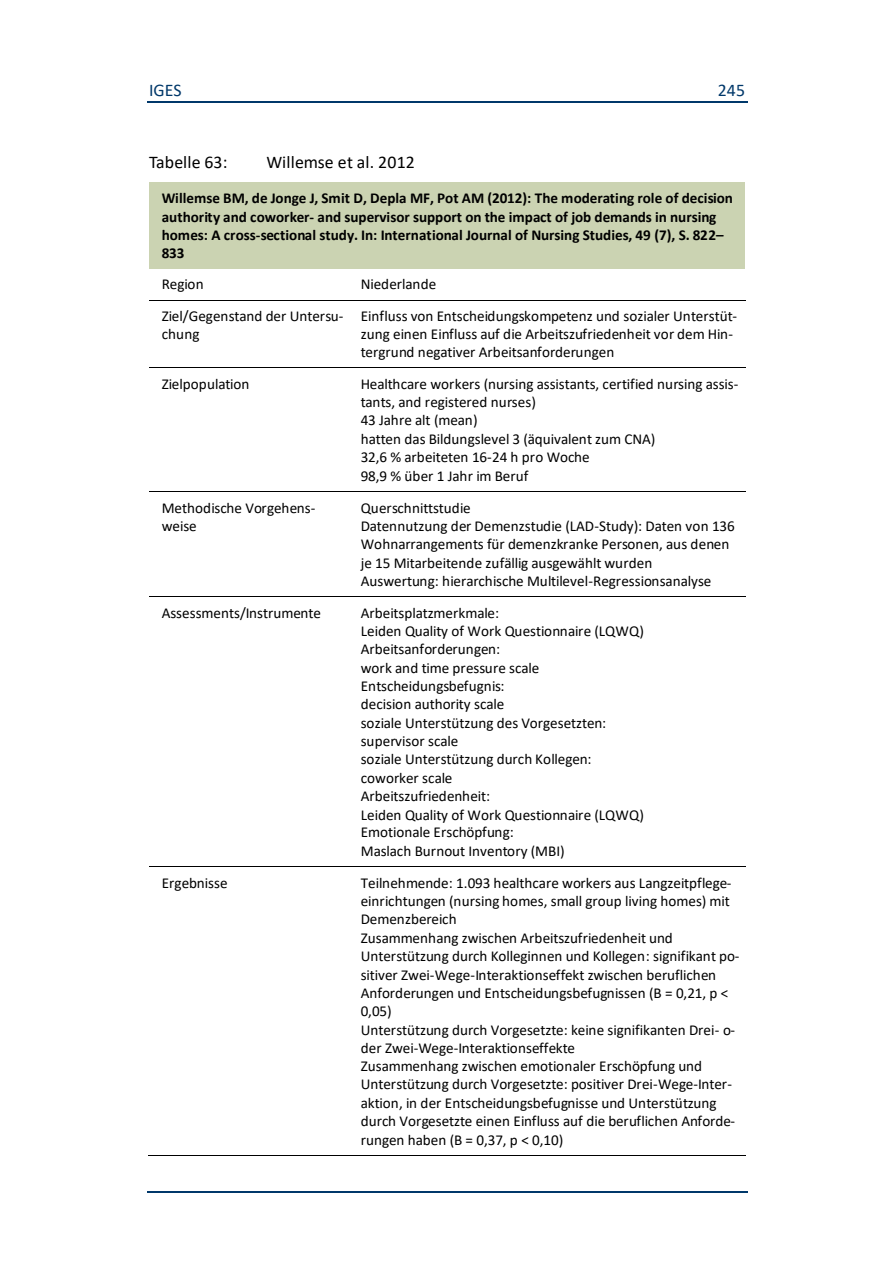
<style>
.page{position:relative;width:894px;height:1264px;background:#fff}
.page>*{position:absolute;margin:0;border:0;box-sizing:border-box;transform-origin:0 0}
.t1{font:17.85px "Fdngwv Calibri";letter-spacing:.005em;color:#000}
.t2{font:17.85px "Fdngwv Calibri";letter-spacing:.005em;color:#00386a}
.t3{font:15.15px/18.3px "Qxjlng Calibri";color:#000}
.t4{font:700 15.15px/18.3px "Jbdvbb Calibri";color:#000}
.s1{font-family:"Bdgnml Calibri"}
</style>
<div class="page">
<hr style="left:147px;top:102px;width:600px;height:1px;background:#00386a">
<hr style="left:147px;top:1191px;width:600px;height:1px;background:#00386a">
<div style="left:149px;top:183px;width:596px;height:86px;background:#cbd3b2"></div>
<hr style="left:149px;top:300px;width:199px;height:1px;background:#000">
<hr style="left:349px;top:300px;width:396px;height:1px;background:#000">
<hr style="left:149px;top:367px;width:199px;height:1px;background:#000">
<hr style="left:349px;top:367px;width:396px;height:1px;background:#000">
<hr style="left:149px;top:491px;width:199px;height:1px;background:#000">
<hr style="left:349px;top:491px;width:396px;height:1px;background:#000">
<hr style="left:149px;top:596px;width:199px;height:1px;background:#000">
<hr style="left:349px;top:596px;width:396px;height:1px;background:#000">
<hr style="left:149px;top:866px;width:199px;height:1px;background:#000">
<hr style="left:349px;top:866px;width:396px;height:1px;background:#000">
<hr style="left:148px;top:1154px;width:200px;height:1px;background:#000">
<hr style="left:347px;top:1154px;width:398px;height:1px;background:#000">
<p class="t2" style="left:149px;top:83px;width:34px">IGES</p>
<p class="t2" style="left:717px;top:83px;width:29px">245</p>
<p class="t1" style="left:149px;top:154px;width:80px">Tabelle 63:</p>
<p class="t1" style="left:266px;top:154px;width:150px">Willemse et al. 2012</p>
<p class="t4" style="left:162px;top:190px;width:572px">Willemse BM, de Jonge J, Smit D, Depla MF, Pot AM (2012): The moderating role of decision authority and coworker- and supervisor support on the impact of job demands in nursing homes: A cross-sectional study. In: International Journal of Nursing Studies, 49 (7), S. 822<span class="s1">– </span>833</p>
<p class="t3" style="left:162px;top:276px;width:43px">Region</p>
<p class="t3" style="left:360px;top:276px;width:77px">Niederlande</p>
<p class="t3" style="left:162px;top:307px;width:183px">Ziel/Gegenstand der Untersu&shy;chung</p>
<p class="t3" style="left:360px;top:307px;width:378px">Einfluss von Entscheidungskompetenz und sozialer Unterstüt&shy;zung einen Einfluss auf die Arbeitszufriedenheit vor dem Hin&shy;tergrund negativer Arbeitsanforderungen</p>
<p class="t3" style="left:162px;top:376px;width:89px">Zielpopulation</p>
<p class="t3" style="left:360px;top:376px;width:379px;line-height:17.9px">Healthcare workers (nursing assistants, certified nursing assis&shy;tants, and registered nurses)</p>
<p class="t3" style="left:360px;top:412px;width:118px">43 Jahre alt (mean)</p>
<p class="t3" style="left:360px;top:431px;width:296px">hatten das Bildungslevel 3 (äquivalent zum CNA)</p>
<p class="t3" style="left:360px;top:449px;width:230px">32,6 % arbeiteten 16-24 h pro Woche</p>
<p class="t3" style="left:360px;top:467px;width:169px">98,9 % über 1 Jahr im Beruf</p>
<p class="t3" style="left:162px;top:499px;width:155px">Methodische Vorgehens&shy;weise</p>
<p class="t3" style="left:360px;top:499px;width:112px">Querschnittstudie</p>
<p class="t3" style="left:360px;top:517px;width:375px">Datennutzung der Demenzstudie (LAD-Study): Daten von 136<br>Wohnarrangements für demenzkranke Personen, aus denen je 15 Mitarbeitende zufällig ausgewählt wurden</p>
<p class="t3" style="left:360px;top:573px;width:352px">Auswertung: hierarchische Multilevel-Regressionsanalyse</p>
<p class="t3" style="left:162px;top:605px;width:161px">Assessments/Instrumente</p>
<p class="t3" style="left:360px;top:605px;width:140px">Arbeitsplatzmerkmale:</p>
<p class="t3" style="left:360px;top:622px;width:284px">Leiden Quality of Work Questionnaire (LQWQ)</p>
<p class="t3" style="left:360px;top:641px;width:141px">Arbeitsanforderungen:</p>
<p class="t3" style="left:360px;top:659px;width:180px">work and time pressure scale</p>
<p class="t3" style="left:360px;top:677px;width:145px">Entscheidungsbefugnis:</p>
<p class="t3" style="left:360px;top:696px;width:145px">decision authority scale</p>
<p class="t3" style="left:360px;top:714px;width:247px">soziale Unterstützung des Vorgesetzten:</p>
<p class="t3" style="left:360px;top:733px;width:99px">supervisor scale</p>
<p class="t3" style="left:360px;top:751px;width:232px">soziale Unterstützung durch Kollegen:</p>
<p class="t3" style="left:360px;top:769px;width:93px">coworker scale</p>
<p class="t3" style="left:360px;top:788px;width:131px">Arbeitszufriedenheit:</p>
<p class="t3" style="left:360px;top:806px;width:284px">Leiden Quality of Work Questionnaire (LQWQ)</p>
<p class="t3" style="left:360px;top:824px;width:154px">Emotionale Erschöpfung:</p>
<p class="t3" style="left:360px;top:842px;width:205px">Maslach Burnout Inventory (MBI)</p>
<p class="t3" style="left:162px;top:874px;width:67px">Ergebnisse</p>
<p class="t3" style="left:360px;top:874px;width:372px;text-align:justify">Teilnehmende: 1.093 healthcare workers aus Langzeitpflege&shy;einrichtungen (nursing homes, small group living homes) mit Demenzbereich</p>
<p class="t3" style="left:360px;top:929px;width:313px">Zusammenhang zwischen Arbeitszufriedenheit und</p>
<p class="t3" style="left:360px;top:948px;width:380px">Unterstützung durch Kolleginnen und Kollegen: signifikant po&shy;sitiver Zwei-Wege-Interaktionseffekt zwischen beruflichen Anforderungen und Entscheidungsbefugnissen (B = 0,21, p &lt; 0,05)</p>
<p class="t3" style="left:360px;top:1021px;width:376px;line-height:17.9px">Unterstützung durch Vorgesetzte: keine signifikanten Drei- o&shy;der Zwei-Wege-Interaktionseffekte</p>
<p class="t3" style="left:360px;top:1057px;width:343px">Zusammenhang zwischen emotionaler Erschöpfung und</p>
<p class="t3" style="left:360px;top:1076px;width:376px">Unterstützung durch Vorgesetzte: positiver Drei-Wege-Inter&shy;aktion, in der Entscheidungsbefugnisse und Unterstützung durch Vorgesetzte einen Einfluss auf die beruflichen Anforde&shy;rungen haben (B = 0,37, p &lt; 0,10)</p>
</div>
